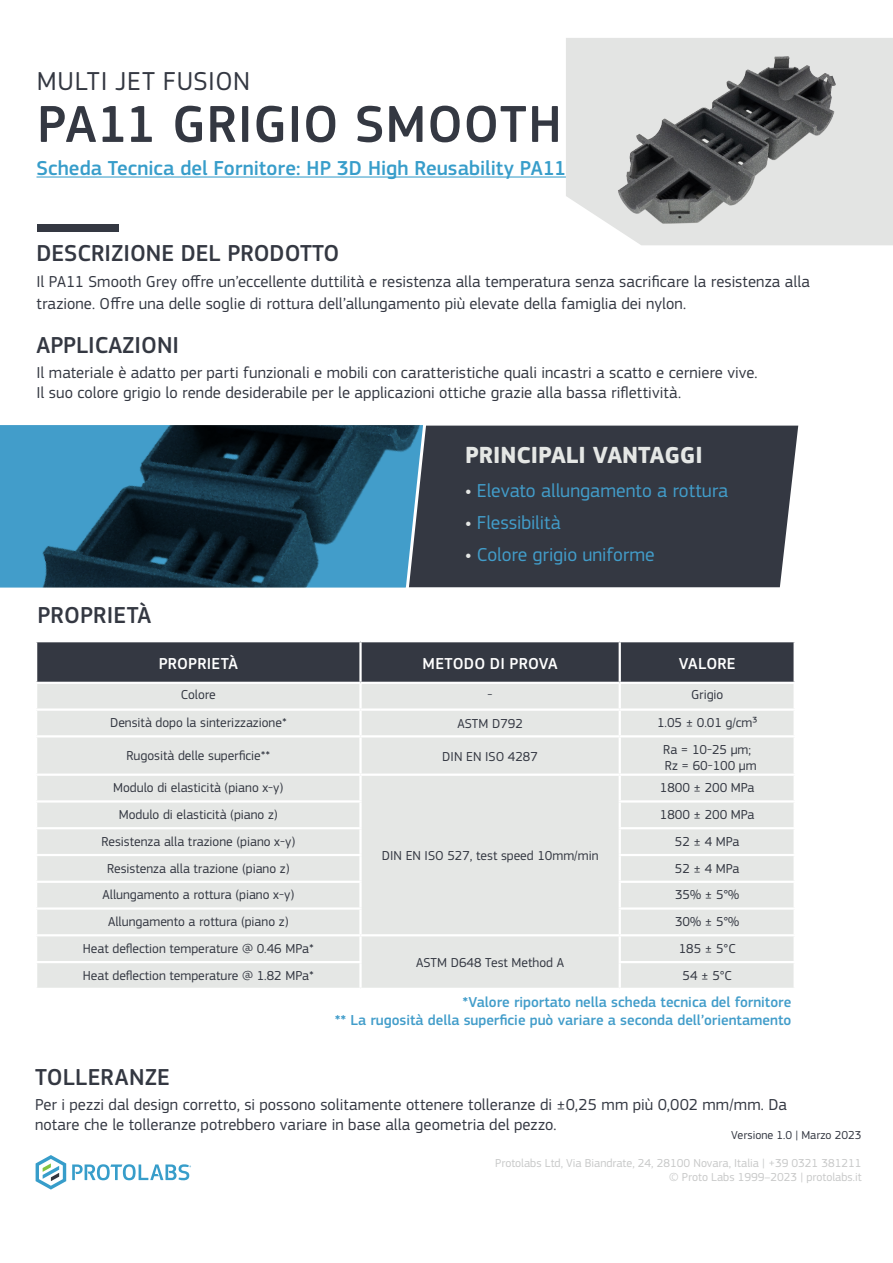
<style>
.page{position:relative;width:893px;height:1263px;background:#fff}
.page>*{position:absolute;margin:0;border:0;box-sizing:border-box;transform-origin:0 0}
.t1{font:500 54px "PF Square Sans Pro";letter-spacing:.015em;color:#343842}
.t2{font:27px "PF Square Sans Pro";letter-spacing:.025em;color:#343842}
.t3{font:500 24px "PF Square Sans Pro";color:#343842}
.t4{font:700 24px "PF Square Sans Pro";color:#e5e7e5}
.t5{font:500 21px "PF Square Sans Pro";color:#379dca}
.t6{font:19.5px "PF Square Sans Pro";color:#429dca}
.t7{font:16.5px/19.5px "PF Square Sans Pro";letter-spacing:.005em;color:#343842}
.t8{font:500 16.5px "PF Square Sans Pro";letter-spacing:.01em;color:#fff}
.t9{font:500 15px/18px "PF Square Sans Pro";color:#429dca;text-align:right}
.t10{font:13.5px "PF Square Sans Pro";color:#343842}
.t11{font:12px/14.4px "PF Square Sans Pro";color:#c8c9c9;text-align:right}
.t12{font:12px "PF Square Sans Pro";color:#343842}
.s1{font-weight:500;color:#e5e7e5}
</style>
<div class="page">
<div style="left:37px;top:224px;width:81px;height:7px;background:#343842"></div>
<div style="left:37px;top:642px;width:756px;height:40px;background:#343842"></div>
<div style="left:37px;top:684px;width:756px;height:304px;background:#e5e7e5"></div>
<hr style="left:359px;top:642px;width:3px;height:40px;background:#fff">
<hr style="left:619px;top:642px;width:2px;height:40px;background:#fff">
<hr style="left:359px;top:684px;width:3px;height:24px;background:#fff">
<hr style="left:619px;top:684px;width:2px;height:24px;background:#fff">
<hr style="left:35px;top:708px;width:326px;height:3px;background:#fff">
<hr style="left:361px;top:708px;width:259px;height:3px;background:#fff">
<hr style="left:359px;top:711px;width:3px;height:24px;background:#fff">
<hr style="left:620px;top:708px;width:176px;height:3px;background:#fff">
<hr style="left:619px;top:711px;width:2px;height:24px;background:#fff">
<hr style="left:35px;top:735px;width:326px;height:2px;background:#fff">
<hr style="left:361px;top:735px;width:259px;height:2px;background:#fff">
<hr style="left:359px;top:737px;width:3px;height:36px;background:#fff">
<hr style="left:620px;top:735px;width:176px;height:2px;background:#fff">
<hr style="left:619px;top:737px;width:2px;height:36px;background:#fff">
<hr style="left:35px;top:773px;width:326px;height:3px;background:#fff">
<hr style="left:361px;top:773px;width:259px;height:3px;background:#fff">
<hr style="left:359px;top:776px;width:3px;height:24px;background:#fff">
<hr style="left:620px;top:773px;width:176px;height:3px;background:#fff">
<hr style="left:619px;top:776px;width:2px;height:24px;background:#fff">
<hr style="left:35px;top:800px;width:327px;height:2px;background:#fff">
<hr style="left:359px;top:802px;width:3px;height:25px;background:#fff">
<hr style="left:619px;top:800px;width:177px;height:2px;background:#fff">
<hr style="left:619px;top:802px;width:2px;height:25px;background:#fff">
<hr style="left:35px;top:827px;width:327px;height:2px;background:#fff">
<hr style="left:359px;top:829px;width:3px;height:25px;background:#fff">
<hr style="left:619px;top:827px;width:177px;height:2px;background:#fff">
<hr style="left:619px;top:829px;width:2px;height:25px;background:#fff">
<hr style="left:35px;top:854px;width:327px;height:2px;background:#fff">
<hr style="left:359px;top:856px;width:3px;height:25px;background:#fff">
<hr style="left:619px;top:854px;width:177px;height:2px;background:#fff">
<hr style="left:619px;top:856px;width:2px;height:25px;background:#fff">
<hr style="left:35px;top:881px;width:327px;height:2px;background:#fff">
<hr style="left:359px;top:883px;width:3px;height:24px;background:#fff">
<hr style="left:619px;top:881px;width:177px;height:2px;background:#fff">
<hr style="left:619px;top:883px;width:2px;height:24px;background:#fff">
<hr style="left:35px;top:907px;width:327px;height:3px;background:#fff">
<hr style="left:359px;top:910px;width:3px;height:24px;background:#fff">
<hr style="left:619px;top:907px;width:177px;height:3px;background:#fff">
<hr style="left:619px;top:910px;width:2px;height:24px;background:#fff">
<hr style="left:35px;top:934px;width:326px;height:2px;background:#fff">
<hr style="left:361px;top:934px;width:259px;height:2px;background:#fff">
<hr style="left:359px;top:936px;width:3px;height:25px;background:#fff">
<hr style="left:620px;top:934px;width:176px;height:2px;background:#fff">
<hr style="left:619px;top:936px;width:2px;height:25px;background:#fff">
<hr style="left:35px;top:961px;width:327px;height:2px;background:#fff">
<hr style="left:359px;top:963px;width:3px;height:25px;background:#fff">
<hr style="left:619px;top:961px;width:177px;height:2px;background:#fff">
<hr style="left:619px;top:963px;width:2px;height:25px;background:#fff">
<div style="left:428px;top:426px;width:370px;height:161px;background:#343842"></div>
<svg style="left:0;top:425px;width:428px;height:163px;background:#265770"></svg>
<hr style="left:37px;top:176px;width:529px;height:2px;background:#379dca">
<svg style="left:72px;top:1164px;width:119px;height:16px"></svg>
<svg style="left:36px;top:1155px;width:30px;height:34px"></svg>
<svg style="left:566px;top:38px;width:327px;height:207px;background:#e4e5e4"></svg>
<img style="left:610px;top:49px;width:233px;height:185px">
<p class="t2" style="left:37px;top:66px;width:215px">MULTI JET FUSION</p>
<p class="t1" style="left:37px;top:93px;width:526px">PA11 GRIGIO SMOOTH</p>
<p class="t5" style="left:37px;top:156px;width:531px">Scheda Tecnica del Fornitore: HP 3D High Reusability PA11</p>
<p class="t3" style="left:37px;top:239px;width:304px">DESCRIZIONE DEL PRODOTTO</p>
<p class="t7" style="left:37px;top:271px;width:775px;line-height:21.6px">Il PA11 Smooth Grey offre un’eccellente duttilità e resistenza alla temperatura senza sacrificare la resistenza alla trazione. Offre una delle soglie di rottura dell’allungamento più elevate della famiglia dei nylon.</p>
<p class="t3" style="left:37px;top:331px;width:144px">APPLICAZIONI</p>
<p class="t7" style="left:37px;top:363px;width:723px">Il materiale è adatto per parti funzionali e mobili con caratteristiche quali incastri a scatto e cerniere vive.<br>Il suo colore grigio lo rende desiderabile per le applicazioni ottiche grazie alla bassa riflettività.</p>
<p class="t3" style="left:37px;top:601px;width:116px">PROPRIETÀ</p>
<p class="t4" style="left:465px;top:440px;width:239px">PRINCIPALI VANTAGGI</p>
<p class="t6" style="left:465px;top:479px;width:264px"><span class="s1">•</span> Elevato allungamento a rottura</p>
<p class="t6" style="left:465px;top:511px;width:97px"><span class="s1">•</span> Flessibilità</p>
<p class="t6" style="left:465px;top:543px;width:191px"><span class="s1">•</span> Colore grigio uniforme</p>
<p class="t8" style="left:159px;top:653px;width:81px">PROPRIETÀ</p>
<p class="t8" style="left:423px;top:653px;width:137px">METODO DI PROVA</p>
<p class="t8" style="left:679px;top:653px;width:58px">VALORE</p>
<p class="t10" style="left:181px;top:687px;width:37px">Colore</p>
<p class="t10" style="left:488px;top:687px;width:6px">-</p>
<p class="t10" style="left:691px;top:687px;width:34px">Grigio</p>
<p class="t10" style="left:110px;top:715px;width:178px">Densità dopo la sinterizzazione*</p>
<p class="t10" style="left:457px;top:716px;width:67px">ASTM D792</p>
<p class="t10" style="left:657px;top:715px;width:102px">1.05 ± 0.01 g/cm³</p>
<p class="t10" style="left:127px;top:748px;width:145px">Rugosità delle superficie**</p>
<p class="t10" style="left:442px;top:748px;width:97px">DIN EN ISO 4287</p>
<p class="t10" style="left:663px;top:742px;width:89px">Ra = 10-25 µm;</p>
<p class="t10" style="left:665px;top:758px;width:93px">Rz = 60-100 µm</p>
<p class="t10" style="left:113px;top:780px;width:172px">Modulo di elasticità (piano x-y)</p>
<p class="t10" style="left:660px;top:780px;width:96px">1800 ± 200 MPa</p>
<p class="t10" style="left:119px;top:807px;width:161px">Modulo di elasticità (piano z)</p>
<p class="t10" style="left:660px;top:807px;width:96px">1800 ± 200 MPa</p>
<p class="t10" style="left:101px;top:833px;width:195px">Resistenza alla trazione (piano x-y)</p>
<p class="t10" style="left:675px;top:833px;width:66px">52 ± 4 MPa</p>
<p class="t10" style="left:107px;top:860px;width:184px">Resistenza alla trazione (piano z)</p>
<p class="t10" style="left:675px;top:860px;width:66px">52 ± 4 MPa</p>
<p class="t10" style="left:102px;top:887px;width:193px">Allungamento a rottura (piano x-y)</p>
<p class="t10" style="left:675px;top:887px;width:66px">35% ± 5°%</p>
<p class="t10" style="left:108px;top:914px;width:182px">Allungamento a rottura (piano z)</p>
<p class="t10" style="left:675px;top:914px;width:66px">30% ± 5°%</p>
<p class="t10" style="left:83px;top:941px;width:232px">Heat deflection temperature @ 0.46 MPa*</p>
<p class="t10" style="left:416px;top:955px;width:150px">ASTM D648 Test Method A</p>
<p class="t10" style="left:382px;top:848px;width:218px">DIN EN ISO 527, test speed 10mm/min</p>
<p class="t10" style="left:679px;top:941px;width:58px">185 ± 5°C</p>
<p class="t10" style="left:83px;top:967px;width:232px">Heat deflection temperature @ 1.82 MPa*</p>
<p class="t10" style="left:683px;top:967px;width:51px">54 ± 5°C</p>
<p class="t9" style="left:335px;top:994px;width:458px">*Valore riportato nella scheda tecnica del fornitore<br>** La rugosità della superficie può variare a seconda dell’orientamento</p>
<p class="t3" style="left:35px;top:1063px;width:136px">TOLLERANZE</p>
<p class="t7" style="left:35px;top:1095px;width:754px">Per i pezzi dal design corretto, si possono solitamente ottenere tolleranze di ±0,25 mm più 0,002 mm/mm. Da notare che le tolleranze potrebbero variare in base alla geometria del pezzo.</p>
<p class="t12" style="left:731px;top:1128px;width:132px">Versione 1.0 | Marzo 2023</p>
<p class="t11" style="left:495px;top:1155px;width:368px">Protolabs Ltd, Via Biandrate, 24, 28100 Novara, Italia | +39 0321 381211 © Proto Labs 1999–2023 | protolabs.it</p>
</div>
